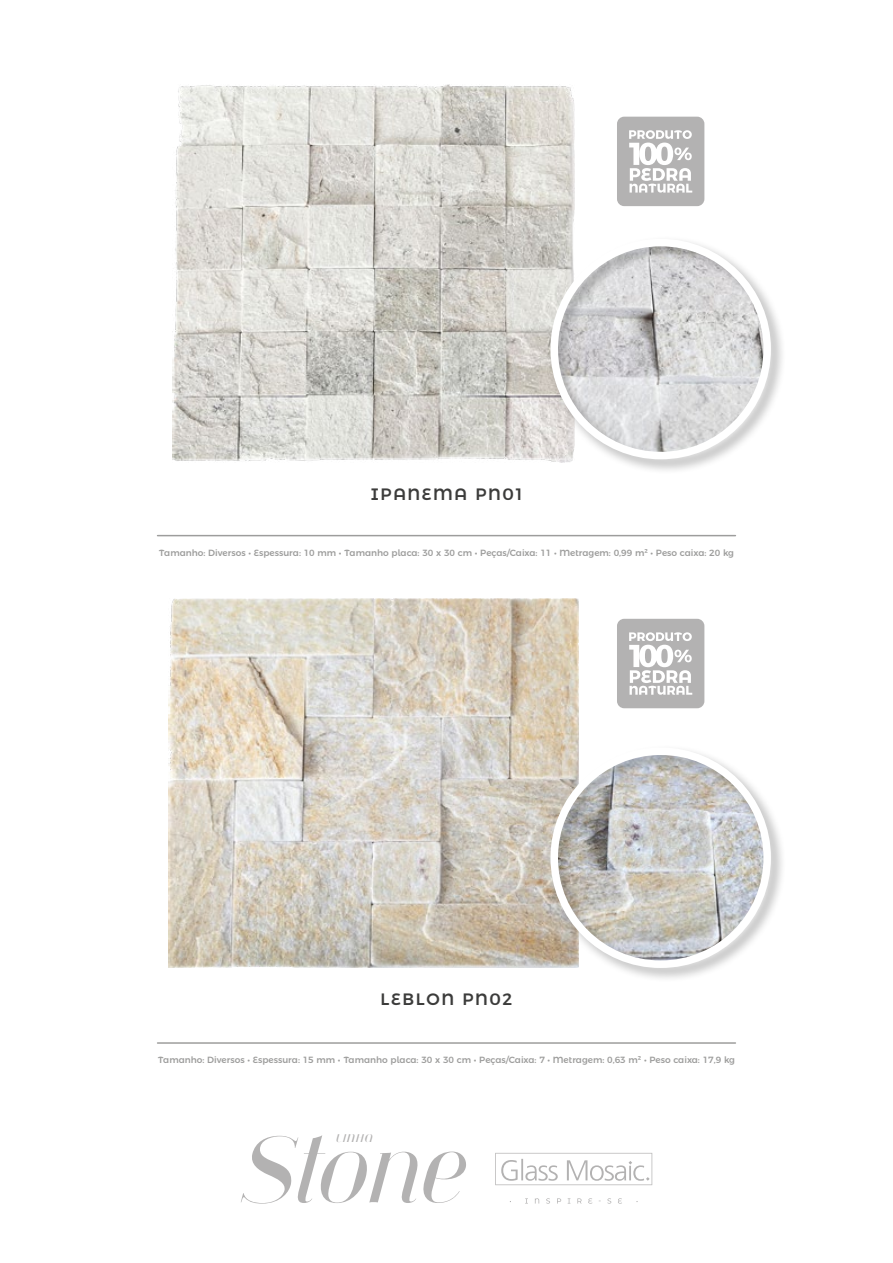
<style>
.page{position:relative;width:893px;height:1263px;background:#fff}
.page>*{position:absolute;margin:0;border:0;box-sizing:border-box;transform-origin:0 0}
.t1{font:500 16.5px "Montserrat Alternates";letter-spacing:.1em;color:#3c3c3b}
.t2{font:italic 10.2px "Jeanne Moderno OT Titling";letter-spacing:.1em;color:#b3b2b2}
.t3{font:500 9px "Montserrat Alternates";color:#9d9d9c}
</style>
<div class="page">
<img style="left:173px;top:85px;width:401px;height:376px">
<img style="left:169px;top:598px;width:409px;height:370px">
<hr style="left:158px;top:1042px;width:577px;height:2px;background:#9d9d9c">
<hr style="left:158px;top:535px;width:577px;height:1px;background:#9d9d9c">
<svg style="left:617px;top:619px;width:87px;height:89px"></svg>
<svg style="left:617px;top:117px;width:87px;height:89px"></svg>
<div style="left:547px;top:236px;width:239px;height:238px;background:#000;opacity:.3"></div>
<div style="left:550px;top:239px;width:221px;height:220px;border:8px solid #fff;border-radius:50%"></div>
<div style="left:547px;top:745px;width:239px;height:238px;background:#000;opacity:.3"></div>
<div style="left:550px;top:747px;width:221px;height:221px;border:8px solid #fff;border-radius:50%"></div>
<svg style="left:241px;top:1135px;width:225px;height:68px"></svg>
<svg style="left:495px;top:1153px;width:157px;height:50px"></svg>
<h1 class="t1" style="left:371px;top:480px;width:153px">IPANEMA PN01</h1>
<p class="t3" style="left:159px;top:545px;width:577px">Tamanho: Diversos ∙ Espessura: 10 mm ∙ Tamanho placa: 30 x 30 cm ∙ Peças/Caixa: 11 ∙ Metragem: 0,99 m² ∙ Peso caixa: 20 kg</p>
<h1 class="t1" style="left:381px;top:986px;width:133px">LEBLON PN02</h1>
<p class="t3" style="left:158px;top:1053px;width:579px">Tamanho: Diversos ∙ Espessura: 15 mm ∙ Tamanho placa: 30 x 30 cm ∙ Peças/Caixa: 7 ∙ Metragem: 0,63 m² ∙ Peso caixa: 17,9 kg</p>
<p class="t2" style="left:336px;top:1132px;width:38px">LINHA</p>
</div>
